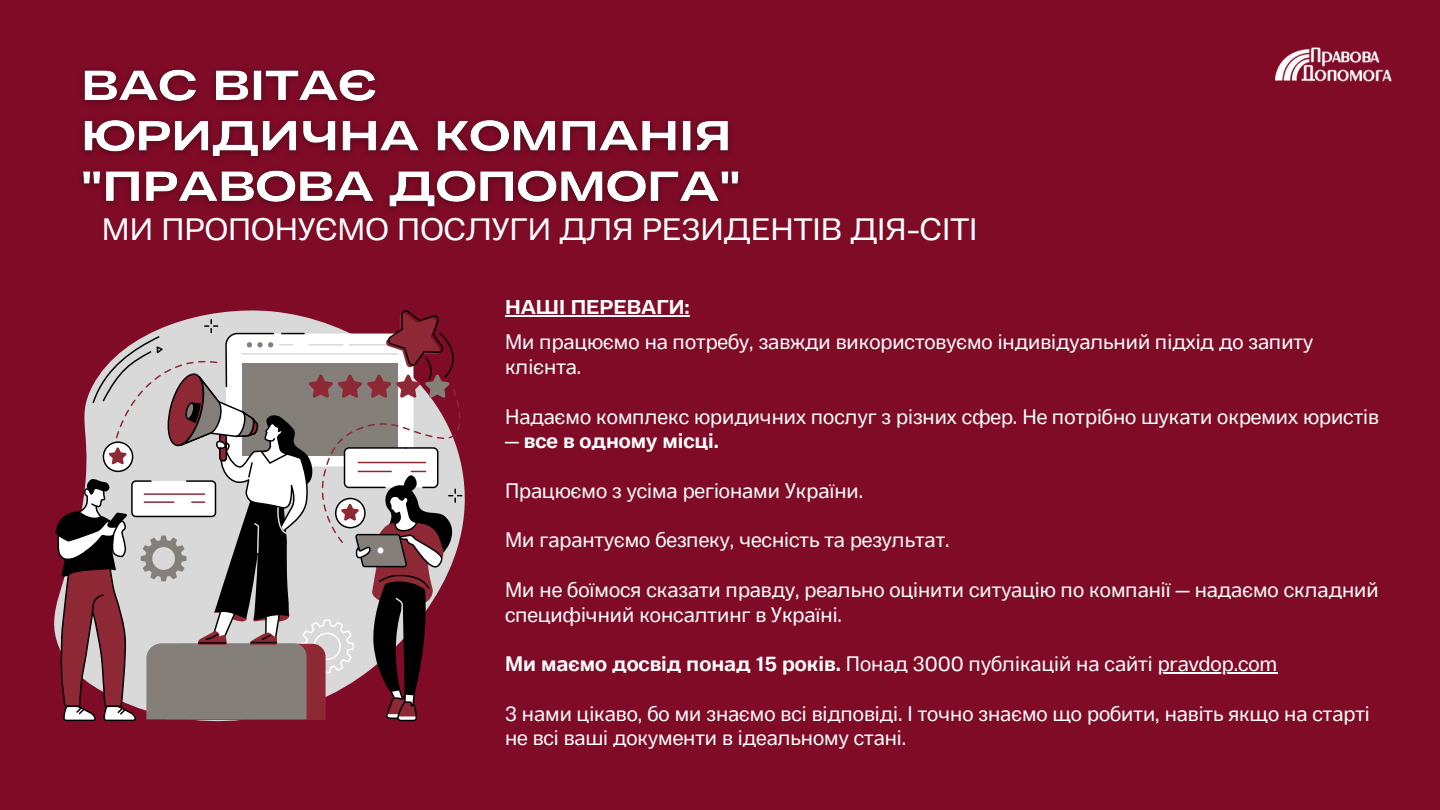
<style>
.page{position:relative;width:1440px;height:810px;background:#7f0b27}
.page>*{position:absolute;margin:0;border:0;box-sizing:border-box;transform-origin:0 0}
.t1{font:31px "Body Text Fit";color:#fff}
.t2{font:21px/24.8px "Body Text";color:#fff}
.t3{font:700 21px "Body Text";color:#fff}
.t4{font:700 20px "Body Text Fit";color:#fff}
.s1{font-weight:400}
.s2{font-weight:700}
</style>
<div class="page">
<img style="left:1276px;top:48px;width:115px;height:33px">
<hr style="left:505px;top:315px;width:185px;height:2px;background:#fff">
<hr style="left:1158px;top:673px;width:119px;height:1px;background:#fff">
<svg style="left:56px;top:310px;width:406px;height:411px"></svg>
<img style="left:82px;top:69px;width:658px;height:140px">
<p class="t1" style="left:102px;top:212px;width:877px">МИ ПРОПОНУЄМО ПОСЛУГИ ДЛЯ РЕЗИДЕНТІВ ДІЯ-СІТІ</p>
<p class="t4" style="left:505px;top:295px;width:186px">НАШІ ПЕРЕВАГИ:</p>
<p class="t2" style="left:505px;top:331px;width:809px">Ми працюємо на потребу, завжди використовуємо індивідуальний підхід до запиту клієнта.</p>
<p class="t2" style="left:505px;top:406px;width:875px">Надаємо комплекс юридичних послуг з різних сфер. Не потрібно шукати окремих юристів</p>
<p class="t3" style="left:505px;top:429px;width:215px"><span class="s1">—</span> все в одному місці.</p>
<p class="t2" style="left:505px;top:480px;width:360px">Працюємо з усіма регіонами України.</p>
<p class="t2" style="left:505px;top:529px;width:446px">Ми гарантуємо безпеку, чесність та результат.</p>
<p class="t2" style="left:505px;top:579px;width:875px">Ми не боїмося сказати правду, реально оцінити ситуацію по компанії — надаємо складний специфічний консалтинг в Україні.</p>
<p class="t2" style="left:505px;top:653px;width:774px"><span class="s2">Ми маємо досвід понад 15 років.</span> Понад 3000 публікацій на сайті pravdop.com</p>
<p class="t2" style="left:505px;top:703px;width:866px">З нами цікаво, бо ми знаємо всі відповіді. І точно знаємо що робити, навіть якщо на старті не всі ваші документи в ідеальному стані.</p>
</div>
